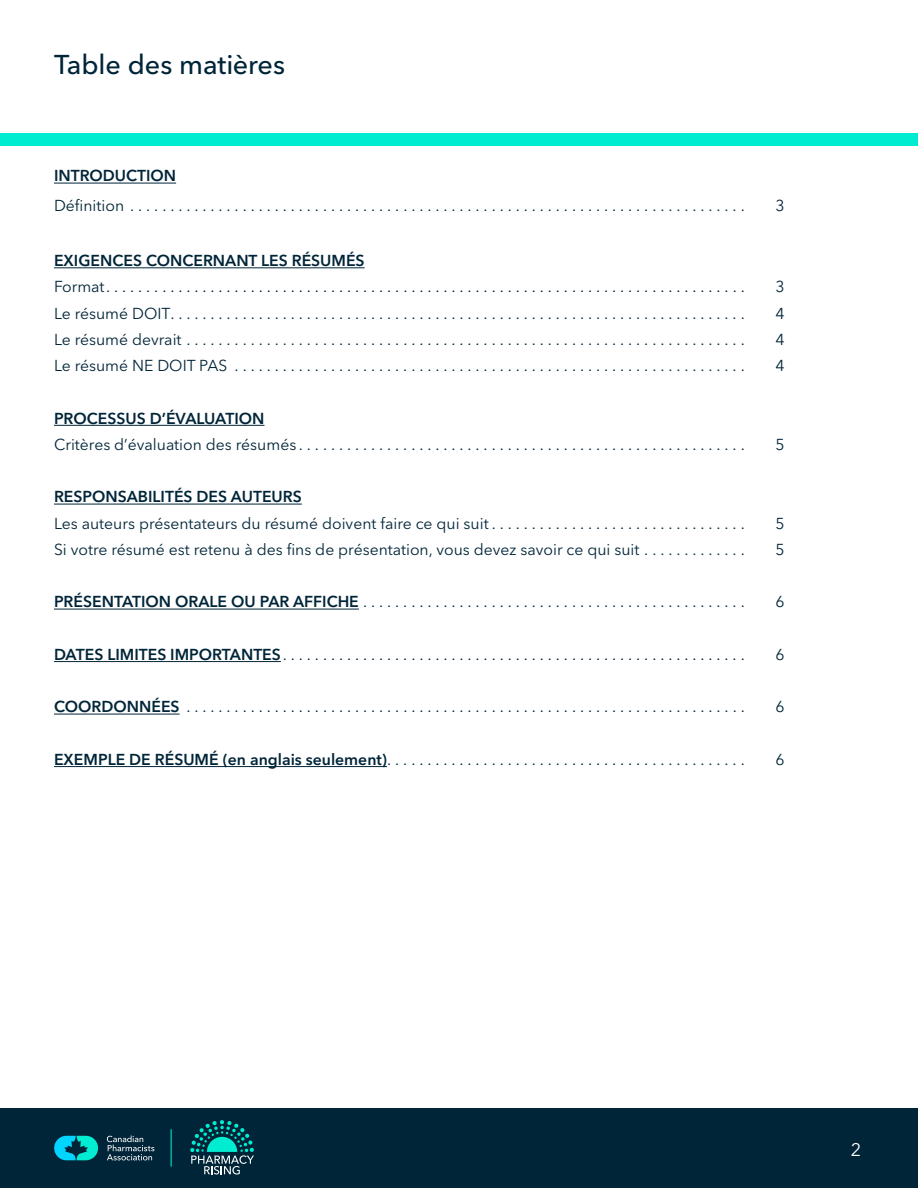
<style>
.page{position:relative;width:918px;height:1188px;background:#fff}
.page>*{position:absolute;margin:0;border:0;box-sizing:border-box;transform-origin:0 0}
.Bullets{font:500 27px "Avenir Next LT Pro";color:#002538}
.t1{font:18px "Avenir Next LT Pro";color:#fff}
.Bullets-2{font:15.75px "Avenir Next LT Pro";color:#002538}
.Bullets-3{font:600 15.75px "Avenir Next LT Pro";color:#002538}
.s1{font-weight:600}
</style>
<div class="page">
<div style="left:0;top:1108px;width:918px;height:80px;background:#002538"></div>
<svg style="left:54px;top:1136px;width:44px;height:24px"></svg>
<svg style="left:107px;top:1135px;width:47px;height:25px"></svg>
<hr style="left:171px;top:1130px;width:1px;height:36px;background:#00edd1">
<svg style="left:190px;top:1120px;width:64px;height:55px"></svg>
<hr style="left:54px;top:183px;width:122px;height:1px;background:#002538">
<hr style="left:54px;top:267px;width:311px;height:1px;background:#002538">
<hr style="left:54px;top:425px;width:210px;height:1px;background:#002538">
<hr style="left:54px;top:504px;width:248px;height:1px;background:#002538">
<hr style="left:54px;top:609px;width:305px;height:1px;background:#002538">
<hr style="left:54px;top:661px;width:227px;height:1px;background:#002538">
<hr style="left:54px;top:714px;width:126px;height:1px;background:#002538">
<hr style="left:54px;top:766px;width:333px;height:1px;background:#002538">
<div style="left:0;top:133px;width:918px;height:12px;background:#00ecd1"></div>
<p class="Bullets" style="left:54px;top:49px;width:233px">Table des matières</p>
<p class="Bullets-3" style="left:54px;top:166px;width:124px">INTRODUCTION</p>
<p class="Bullets-2" style="left:54px;top:196px;width:692px">Définition . . . . . . . . . . . . . . . . . . . . . . . . . . . . . . . . . . . . . . . . . . . . . . . . . . . . . . . . . . . . . . . . . . . . . . . . . . . . .</p>
<p class="Bullets-2" style="left:775px;top:196px;width:11px">3</p>
<p class="Bullets-3" style="left:54px;top:251px;width:312px">EXIGENCES CONCERNANT LES RÉSUMÉS</p>
<p class="Bullets-2" style="left:54px;top:278px;width:692px">Format . . . . . . . . . . . . . . . . . . . . . . . . . . . . . . . . . . . . . . . . . . . . . . . . . . . . . . . . . . . . . . . . . . . . . . . . . . . . . . . .</p>
<p class="Bullets-2" style="left:775px;top:278px;width:11px">3</p>
<p class="Bullets-2" style="left:54px;top:304px;width:692px">Le résumé DOIT . . . . . . . . . . . . . . . . . . . . . . . . . . . . . . . . . . . . . . . . . . . . . . . . . . . . . . . . . . . . . . . . . . . . . . . .</p>
<p class="Bullets-2" style="left:775px;top:304px;width:11px">4</p>
<p class="Bullets-2" style="left:54px;top:330px;width:692px">Le résumé devrait . . . . . . . . . . . . . . . . . . . . . . . . . . . . . . . . . . . . . . . . . . . . . . . . . . . . . . . . . . . . . . . . . . . . . .</p>
<p class="Bullets-2" style="left:775px;top:330px;width:11px">4</p>
<p class="Bullets-2" style="left:54px;top:356px;width:692px">Le résumé NE DOIT PAS . . . . . . . . . . . . . . . . . . . . . . . . . . . . . . . . . . . . . . . . . . . . . . . . . . . . . . . . . . . . . . . .</p>
<p class="Bullets-2" style="left:775px;top:356px;width:11px">4</p>
<p class="Bullets-3" style="left:54px;top:409px;width:212px">PROCESSUS D’ÉVALUATION</p>
<p class="Bullets-2" style="left:54px;top:435px;width:692px">Critères d’évaluation des résumés . . . . . . . . . . . . . . . . . . . . . . . . . . . . . . . . . . . . . . . . . . . . . . . . . . . . . . . .</p>
<p class="Bullets-2" style="left:775px;top:435px;width:11px">5</p>
<p class="Bullets-3" style="left:54px;top:487px;width:249px">RESPONSABILITÉS DES AUTEURS</p>
<p class="Bullets-2" style="left:54px;top:514px;width:692px">Les auteurs présentateurs du résumé doivent faire ce qui suit . . . . . . . . . . . . . . . . . . . . . . . . . . . . . . . .</p>
<p class="Bullets-2" style="left:775px;top:514px;width:11px">5</p>
<p class="Bullets-2" style="left:54px;top:540px;width:692px">Si votre résumé est retenu à des fins de présentation, vous devez savoir ce qui suit . . . . . . . . . . . . .</p>
<p class="Bullets-2" style="left:775px;top:540px;width:11px">5</p>
<p class="Bullets-2" style="left:54px;top:593px;width:692px"><span class="s1">PRÉSENTATION ORALE OU PAR AFFICHE</span> . . . . . . . . . . . . . . . . . . . . . . . . . . . . . . . . . . . . . . . . . . . . . . . .</p>
<p class="Bullets-2" style="left:775px;top:593px;width:11px">6</p>
<p class="Bullets-2" style="left:54px;top:645px;width:692px"><span class="s1">DATES LIMITES IMPORTANTES</span> . . . . . . . . . . . . . . . . . . . . . . . . . . . . . . . . . . . . . . . . . . . . . . . . . . . . . . . . . .</p>
<p class="Bullets-2" style="left:775px;top:645px;width:11px">6</p>
<p class="Bullets-2" style="left:54px;top:698px;width:692px"><span class="s1">COORDONNÉES</span> . . . . . . . . . . . . . . . . . . . . . . . . . . . . . . . . . . . . . . . . . . . . . . . . . . . . . . . . . . . . . . . . . . . . . .</p>
<p class="Bullets-2" style="left:775px;top:698px;width:11px">6</p>
<p class="Bullets-2" style="left:54px;top:750px;width:692px"><span class="s1">EXEMPLE DE RÉSUMÉ (en anglais seulement)</span> . . . . . . . . . . . . . . . . . . . . . . . . . . . . . . . . . . . . . . . . . . . . .</p>
<p class="Bullets-2" style="left:775px;top:750px;width:11px">6</p>
<p class="t1" style="left:851px;top:1139px;width:12px">2</p>
</div>
